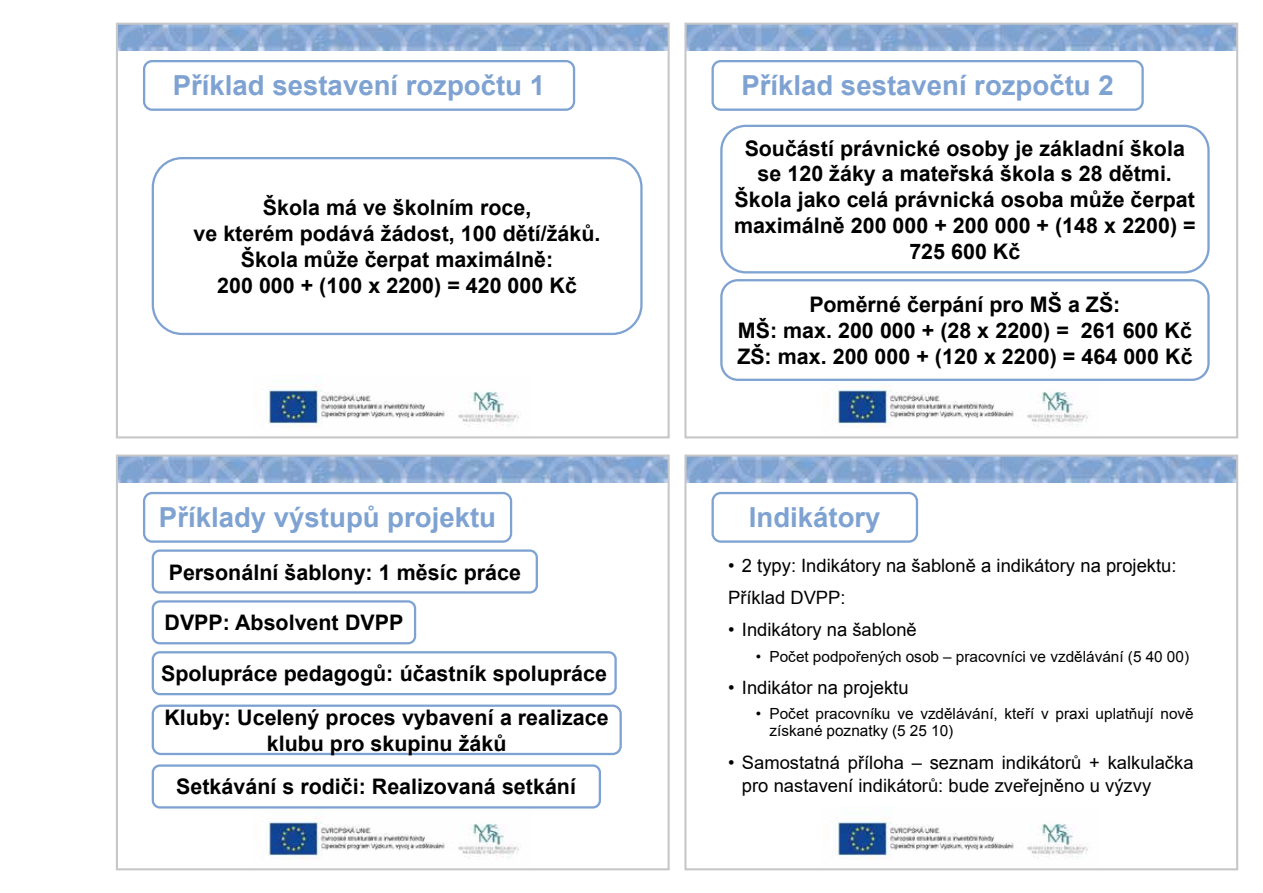
<style>
.page{position:relative;width:1263px;height:893px;background:#fff}
.page>*{position:absolute;margin:0;border:0;box-sizing:border-box;transform-origin:0 0}
.t1{font:700 27.6px "Arial";color:#7ea2d1}
.t2{font:700 21.45px/25.8px "Arial";color:#000;text-align:center}
.t3{font:700 21.45px "Arial";color:#000}
.t4{font:18.45px/32.1px "Arial";color:#000}
.t5{font:15.3px/16.5px "Arial";color:#000}
.s1{font-style:inherit}
</style>
<div class="page">
<img style="left:268px;top:386px;width:251px;height:41px">
<img style="left:119px;top:26px;width:548px;height:25px">
<div style="left:143px;top:60px;width:432px;height:51px;background:#fff;border:2px solid #7ea2d1;border-radius:8px"></div>
<div style="left:152px;top:157px;width:491px;height:178px;background:#fff;border:2px solid #7ea2d1;border-radius:29px"></div>
<div style="left:116px;top:23px;width:554px;height:415px;border:2px solid #c6c7c9"></div>
<img style="left:837px;top:386px;width:251px;height:41px">
<img style="left:687px;top:26px;width:548px;height:25px">
<div style="left:711px;top:60px;width:433px;height:51px;background:#fff;border:2px solid #7ea2d1;border-radius:8px"></div>
<div style="left:720px;top:125px;width:490px;height:148px;background:#fff;border:2px solid #7ea2d1;border-radius:24px"></div>
<div style="left:720px;top:279px;width:490px;height:102px;background:#fff;border:2px solid #7ea2d1;border-radius:17px"></div>
<div style="left:684px;top:23px;width:554px;height:415px;border:2px solid #c6c7c9"></div>
<img style="left:254px;top:808px;width:278px;height:51px">
<img style="left:119px;top:457px;width:548px;height:25px">
<div style="left:143px;top:492px;width:369px;height:51px;background:#fff;border:2px solid #7ea2d1;border-radius:8px"></div>
<div style="left:152px;top:549px;width:386px;height:45px;background:#fff;border:2px solid #7ea2d1;border-radius:7px"></div>
<div style="left:152px;top:600px;width:264px;height:44px;background:#fff;border:2px solid #7ea2d1;border-radius:7px"></div>
<div style="left:152px;top:651px;width:465px;height:44px;background:#fff;border:2px solid #7ea2d1;border-radius:7px"></div>
<div style="left:152px;top:705px;width:470px;height:50px;background:#fff;border:2px solid #7ea2d1;border-radius:8px"></div>
<div style="left:152px;top:764px;width:449px;height:44px;background:#fff;border:2px solid #7ea2d1;border-radius:7px"></div>
<div style="left:116px;top:454px;width:554px;height:416px;border:2px solid #c6c7c9"></div>
<img style="left:837px;top:818px;width:251px;height:41px">
<img style="left:687px;top:457px;width:548px;height:25px">
<div style="left:711px;top:492px;width:207px;height:51px;background:#fff;border:2px solid #7ea2d1;border-radius:8px"></div>
<div style="left:684px;top:454px;width:554px;height:416px;border:2px solid #c6c7c9"></div>
<p class="t1" style="left:173px;top:66px;width:374px">Příklad sestavení rozpočtu 1</p>
<p class="t2" style="left:193px;top:195px;width:408px">Škola má ve školním <span class="s1">roce,<br>ve</span> kterém podává žádost, 100 dětí/žáků.<br>Škola může čerpat maximálně:<br><span class="s1">200 000 + (100 x 2200) =</span> 420 000 Kč</p>
<p class="t1" style="left:159px;top:498px;width:339px">Příklady výstupů projektu</p>
<p class="t2" style="left:169px;top:559px;width:354px">Personální šablony: 1 měsíc práce</p>
<p class="t3" style="left:165px;top:608px;width:240px">DVPP: Absolvent DVPP</p>
<p class="t2" style="left:161px;top:652px;width:449px;line-height:43.8px;text-align:left">Spolupráce pedagogů: účastník spolupráce<br>Kluby: Ucelený proces vybavení a realizace</p>
<p class="t2" style="left:176px;top:721px;width:401px;line-height:43.8px;text-align:left;text-indent:91px">klubu pro skupinu žáků<br>Setkávání s rodiči: Realizovaná setkání</p>
<p class="t1" style="left:741px;top:66px;width:374px">Příklad sestavení rozpočtu 2</p>
<p class="t2" style="left:734px;top:135px;width:463px">Součástí právnické osoby je základní škola se 120 žáky a mateřská škola s 28 dětmi.<br>Škola jako celá právnická osoba může čerpat maximálně 200 000 + 200 000 + (148 x <span class="s1">2200) = </span>725 600 Kč</p>
<p class="t2" style="left:737px;top:292px;width:457px">Poměrné čerpání pro MŠ a ZŠ:<br>MŠ: max. 200 <span class="s1">000 + (28 x 2200) =</span> 261 600 Kč<br>ZŠ: max. 200 <span class="s1">000 + (120 x 2200) =</span> 464 000 Kč</p>
<p class="t1" style="left:749px;top:498px;width:133px">Indikátory</p>
<p class="t4" style="left:728px;top:550px;width:450px">• <span class="s1">2 typy:</span> Indikátory <span class="s1">na</span> šabloně <span class="s1">a</span> indikátory <span class="s1">na projektu:<br></span>Příklad <span class="s1">DVPP:</span></p>
<p class="t4" style="left:728px;top:614px;width:190px">• Indikátory <span class="s1">na</span> šabloně</p>
<p class="t5" style="left:756px;top:648px;width:435px">• Počet podpořených <span class="s1">osob</span> – pracovníci <span class="s1">ve</span> vzdělávání <span class="s1">(5 40 00)</span></p>
<p class="t4" style="left:728px;top:671px;width:182px">• Indikátor <span class="s1">na projektu</span></p>
<p class="t5" style="left:769px;top:705px;width:426px;text-indent:-14px">• Počet pracovníku <span class="s1">ve</span> vzdělávání, kteří <span class="s1">v praxi</span> uplatňují nově získané <span class="s1">poznatky (5 25 10)</span></p>
<p class="t4" style="left:742px;top:751px;width:453px;line-height:23.1px;text-indent:-14px">• Samostatná příloha – <span class="s1">seznam</span> indikátorů <span class="s1">+ k</span>alkulačka <span class="s1">pro</span> nastavení indikátorů<span class="s1">: bude</span> zveřejněno <span class="s1">u</span> výzvy</p>
</div>
